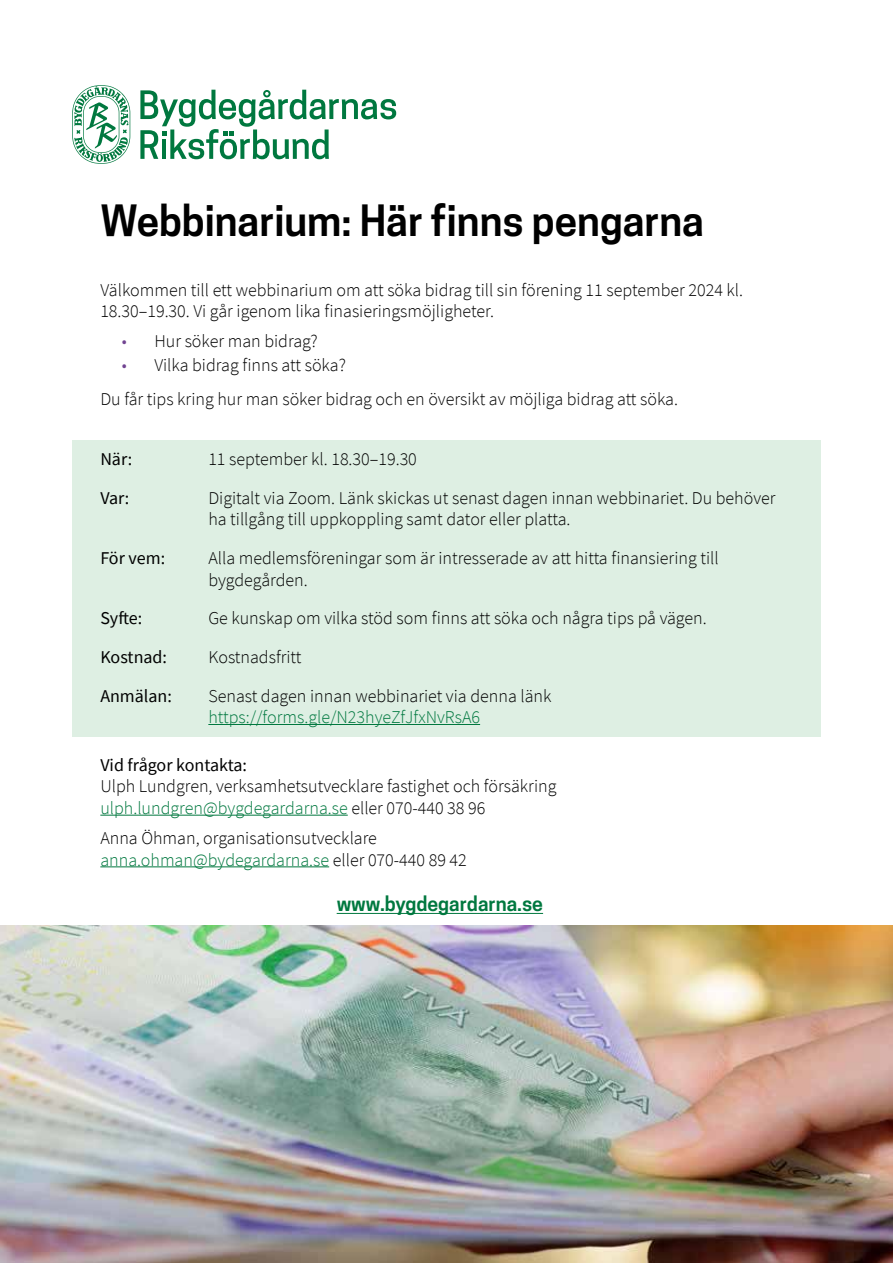
<style>
.page{position:relative;width:893px;height:1263px;background:#fff}
.page>*{position:absolute;margin:0;border:0;box-sizing:border-box;transform-origin:0 0}
.t1{font:600 40.5px "Cooper Hewitt";color:#000}
.t2{font:600 19.5px "Cooper Hewitt";color:#00783f}
.t3{font:300 18px/21.6px "Source Sans Pro";color:#000}
.t4{font:18px "Source Sans Pro";color:#000}
.t5{font:300 18px "Source Sans Pro";color:#00783f}
.s1{color:#714391}
.s2{color:#00783f}
</style>
<div class="page">
<div style="left:72px;top:440px;width:749px;height:297px;background:#deefe3"></div>
<hr style="left:208px;top:724px;width:272px;height:1px;background:#00783f">
<hr style="left:100px;top:815px;width:248px;height:1px;background:#00783f">
<hr style="left:100px;top:866px;width:229px;height:1px;background:#00783f">
<hr style="left:337px;top:913px;width:206px;height:1px;background:#00783f">
<svg style="left:140px;top:90px;width:256px;height:69px"></svg>
<svg style="left:72px;top:85px;width:58px;height:79px"></svg>
<img style="left:0;top:925px;width:893px;height:338px">
<h1 class="t1" style="left:100px;top:196px;width:605px">Webbinarium: Här finns pengarna</h1>
<p class="t3" style="left:100px;top:279px;width:644px">Välkommen till ett webbinarium om att söka bidrag till sin förening 11 september 2024 kl.<br>18.30–19.30. Vi går igenom lika finasieringsmöjligheter.</p>
<p class="t3" style="left:122px;top:330px;width:197px"><span class="s1">•</span> Hur söker man bidrag?</p>
<p class="t3" style="left:100px;top:348px;width:579px;line-height:34.3px;text-indent:22px"><span class="s1">•</span> Vilka bidrag finns att söka?<br>Du får tips kring hur man söker bidrag och en översikt av möjliga bidrag att söka.</p>
<p class="t4" style="left:100px;top:448px;width:33px">När:</p>
<p class="t3" style="left:208px;top:448px;width:210px">11 september kl. 18.30–19.30</p>
<p class="t4" style="left:100px;top:486px;width:31px">Var:</p>
<p class="t3" style="left:208px;top:487px;width:569px">Digitalt via Zoom. Länk skickas ut senast dagen innan webbinariet. Du behöver ha tillgång till uppkoppling samt dator eller platta.</p>
<p class="t4" style="left:100px;top:547px;width:66px">För vem:</p>
<p class="t3" style="left:208px;top:547px;width:512px">Alla medlemsföreningar som är intresserade av att hitta finansiering till bygdegården.</p>
<p class="t4" style="left:100px;top:607px;width:43px">Syfte:</p>
<p class="t3" style="left:208px;top:607px;width:500px">Ge kunskap om vilka stöd som finns att söka och några tips på vägen.</p>
<p class="t4" style="left:100px;top:645px;width:68px">Kostnad:</p>
<p class="t3" style="left:208px;top:646px;width:95px">Kostnadsfritt</p>
<p class="t4" style="left:100px;top:684px;width:73px">Anmälan:</p>
<p class="t3" style="left:208px;top:685px;width:345px">Senast dagen innan webbinariet via denna länk</p>
<p class="t5" style="left:208px;top:706px;width:273px">https://forms.gle/N23hyeZfJfxNvRsA6</p>
<p class="t4" style="left:100px;top:753px;width:148px">Vid frågor kontakta:</p>
<p class="t3" style="left:100px;top:775px;width:458px">Ulph Lundgren, verksamhetsutvecklare fastighet och försäkring <span class="s2">ulph.lundgren@bygdegardarna.se</span> eller 070-440 38 96</p>
<p class="t3" style="left:100px;top:827px;width:368px">Anna Öhman, organisationsutvecklare <span class="s2">anna.ohman@bydegardarna.se</span> eller 070-440 89 42</p>
<p class="t2" style="left:337px;top:892px;width:208px">www.bygdegardarna.se</p>
</div>
